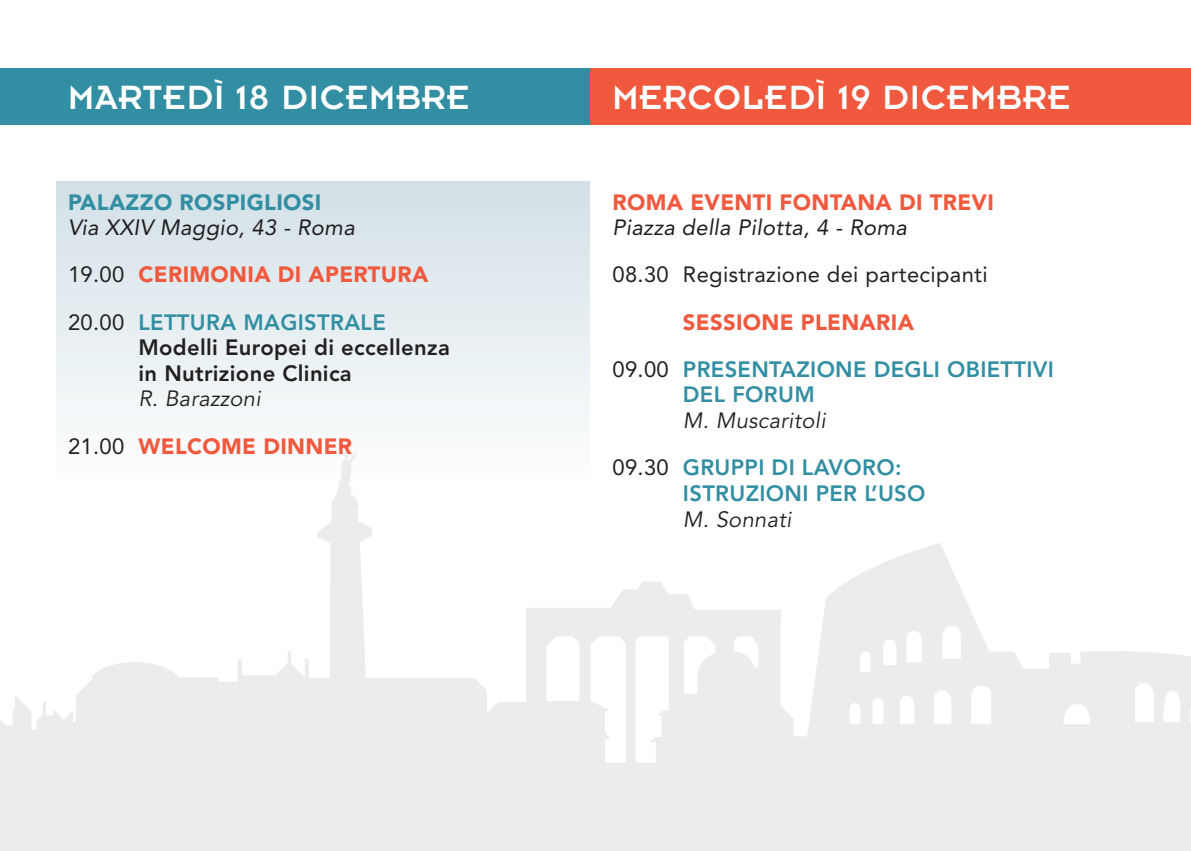
<style>
.page{position:relative;width:1191px;height:851px;background:#fff}
.page>*{position:absolute;margin:0;border:0;box-sizing:border-box;transform-origin:0 0}
.t1{font:37px "Insignia LT Std";letter-spacing:.025em;color:#fff}
.t2{font:800 22px/47.2px "Avenir";letter-spacing:.015em;color:#328ea2}
.t3{font:italic 22px/47.2px "Avenir";letter-spacing:.015em;color:#231f20}
.t4{font:900 22px/47.2px "Avenir";letter-spacing:.015em;color:#f0593e}
.t5{font:800 22px/25.6px "Avenir";letter-spacing:.015em;color:#231f20}
.t6{font:22px "Avenir";letter-spacing:.015em;color:#231f20}
.t7{font:900 22px "Avenir";letter-spacing:.015em;color:#328ea2}
.t8{font:italic 22px "Avenir";letter-spacing:.015em;color:#231f20}
.s1{font-style:normal}
.s2{font-weight:900;font-style:normal;color:#f0593e}
.s3{font-weight:800;font-style:normal;color:#328ea2}
.s4{font-weight:400;font-style:italic;color:#231f20}
.s5{font-weight:400;color:#231f20}
.s6{font-weight:900;color:#f0593e}
</style>
<div class="page">
<div style="left:590px;top:68px;width:601px;height:57px;background:#f0593e"></div>
<div style="left:0;top:68px;width:590px;height:57px;background:#328ea2"></div>
<svg style="left:0;top:463px;width:1191px;height:309px"></svg>
<svg style="left:1189px;top:697px;width:2px;height:25px"></svg>
<svg style="left:1162px;top:689px;width:21px;height:33px"></svg>
<svg style="left:1134px;top:683px;width:19px;height:39px"></svg>
<svg style="left:1063px;top:703px;width:28px;height:21px"></svg>
<svg style="left:971px;top:685px;width:20px;height:38px"></svg>
<svg style="left:933px;top:690px;width:18px;height:33px"></svg>
<svg style="left:900px;top:695px;width:14px;height:28px"></svg>
<svg style="left:872px;top:697px;width:11px;height:26px"></svg>
<svg style="left:849px;top:702px;width:11px;height:21px"></svg>
<svg style="left:942px;top:626px;width:19px;height:32px"></svg>
<svg style="left:906px;top:630px;width:16px;height:32px"></svg>
<svg style="left:883px;top:639px;width:13px;height:26px"></svg>
<svg style="left:860px;top:651px;width:10px;height:21px"></svg>
<svg style="left:544px;top:624px;width:216px;height:138px"></svg>
<svg style="left:309px;top:451px;width:75px;height:299px"></svg>
<div style="left:92px;top:662px;width:86px;height:79px;background:#ececee"></div>
<div style="left:0;top:772px;width:1191px;height:78px;background:#ececee"></div>
<h1 class="t1" style="left:68px;top:85px;width:403px">MARTEDÌ 18 DICEMBRE</h1>
<h1 class="t1" style="left:612px;top:85px;width:459px">MERCOLEDÌ 19 DICEMBRE</h1>
<p class="t7" style="left:68px;top:193px;width:255px">PALAZZO ROSPIGLIOSI</p>
<p class="t3" style="left:68px;top:206px;width:362px">Via XXIV Maggio, 43 - Roma<br><span class="s1">19.00</span> <span class="s2">CERIMONIA DI APERTURA<br></span><span class="s1">20.00</span> <span class="s3">LETTURA MAGISTRALE</span></p>
<p class="t5" style="left:138px;top:336px;width:313px">Modelli Europei di eccellenza in Nutrizione Clinica</p>
<p class="t4" style="left:68px;top:377px;width:286px;text-indent:70px"><span class="s4">R. Barazzoni<br></span><span class="s5">21.00</span> WELCOME DINNER</p>
<p class="t4" style="left:612px;top:180px;width:383px">ROMA EVENTI FONTANA DI TREVI</p>
<p class="t3" style="left:612px;top:206px;width:296px">Piazza della Pilotta, 4 - Roma</p>
<p class="t6" style="left:612px;top:266px;width:376px">08.30 Registrazione dei partecipanti</p>
<p class="t2" style="left:612px;top:300px;width:443px;text-indent:70px"><span class="s6">SESSIONE PLENARIA<br></span><span class="s5">09.00</span> PRESENTAZIONE DEGLI OBIETTIVI</p>
<p class="t2" style="left:683px;top:373px;width:133px">DEL FORUM</p>
<p class="t2" style="left:612px;top:398px;width:291px;text-align:center"><span class="s4">M. Muscaritoli<br></span><span class="s5">09.30</span> GRUPPI DI LAVORO:</p>
<p class="t2" style="left:683px;top:471px;width:244px">ISTRUZIONI PER L’USO</p>
<p class="t8" style="left:683px;top:510px;width:110px">M. Sonnati</p>
</div>
